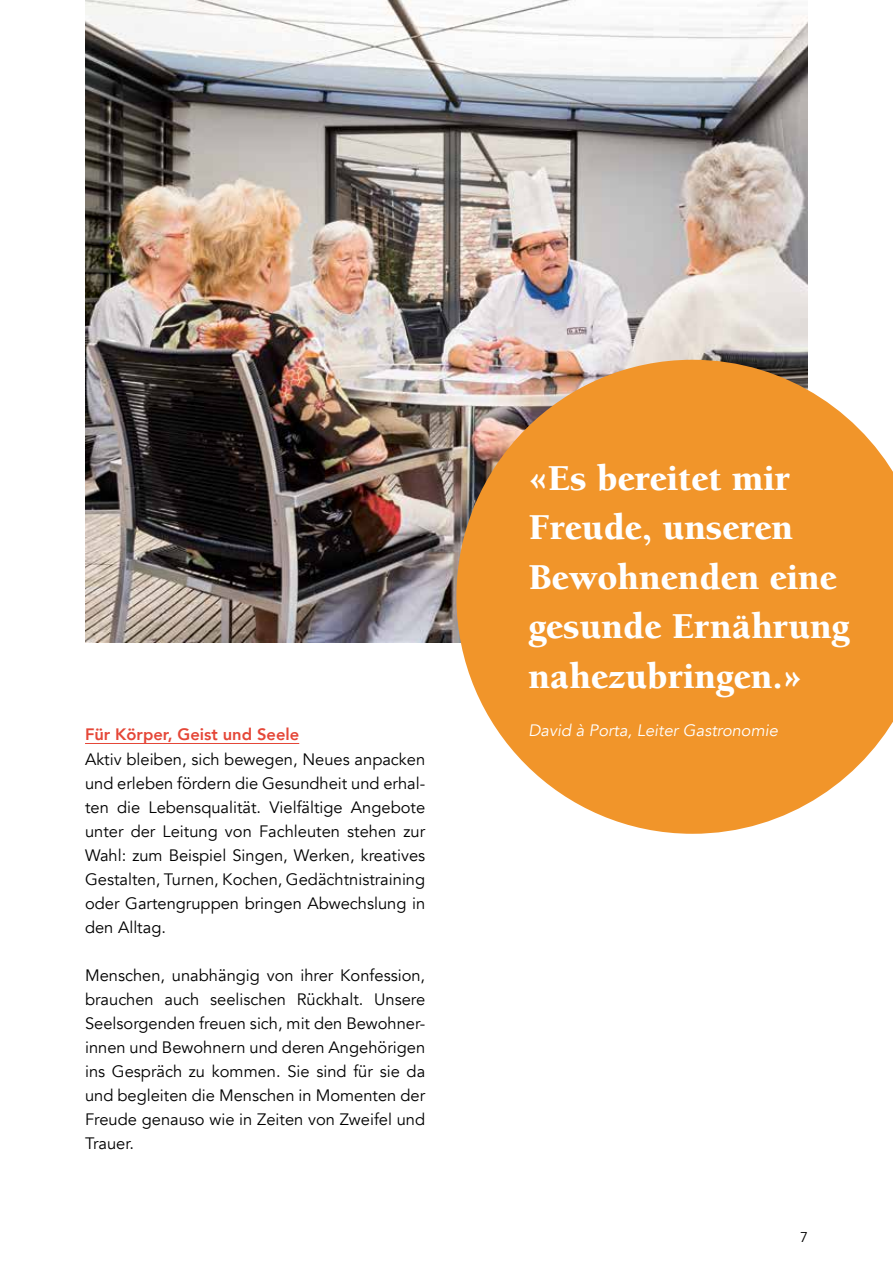
<style>
.page{position:relative;width:893px;height:1263px;background:#fff}
.page>*{position:absolute;margin:0;border:0;box-sizing:border-box;transform-origin:0 0}
.t1{font:900 37.5px/49.5px "Berkeley";color:#fff}
.t2{font:16.5px/24px "Avenir";color:#000;text-align:justify}
.t3{font:italic 16.5px "Avenir";color:#fff}
.t4{font:800 16.5px "Avenir";color:#e54738}
.t5{font:14.25px "Avenir";color:#000}
</style>
<div class="page">
<img style="left:85px;top:0;width:723px;height:642px">
<hr style="left:85px;top:743px;width:214px;height:1px;background:#e54738">
<svg style="left:456px;top:360px;width:437px;height:474px;background:#eda148"></svg>
<p class="t4" style="left:85px;top:722px;width:216px">Für Körper, Geist und Seele</p>
<p class="t2" style="left:85px;top:747px;width:342px">Aktiv bleiben, sich bewegen, Neues anpacken und erleben fördern die Gesundheit und erhal&shy;ten die Lebensqualität. Vielfältige Angebote unter der Leitung von Fachleuten stehen zur Wahl: zum Beispiel Singen, Werken, kreatives Gestalten, Turnen, Kochen, Gedächtnistraining oder Gartengruppen bringen Abwechslung in den Alltag.</p>
<p class="t2" style="left:85px;top:963px;width:342px">Menschen, unabhängig von ihrer Konfession, brauchen auch seelischen Rückhalt. Unsere Seelsorgenden freuen sich, mit den Bewohner&shy;innen und Bewohnern und deren Angehörigen ins Gespräch zu kommen. Sie sind für sie da und begleiten die Menschen in Momenten der Freude genauso wie in Zeiten von Zweifel und Trauer.</p>
<h1 class="t1" style="left:528px;top:454px;width:323px">«Es bereitet mir<br>Freude, unseren<br>Bewohnenden eine gesunde Ernährung nahezubringen.»</h1>
<p class="t3" style="left:528px;top:720px;width:251px">David à Porta, Leiter Gastronomie</p>
<p class="t5" style="left:800px;top:1228px;width:9px">7</p>
</div>
